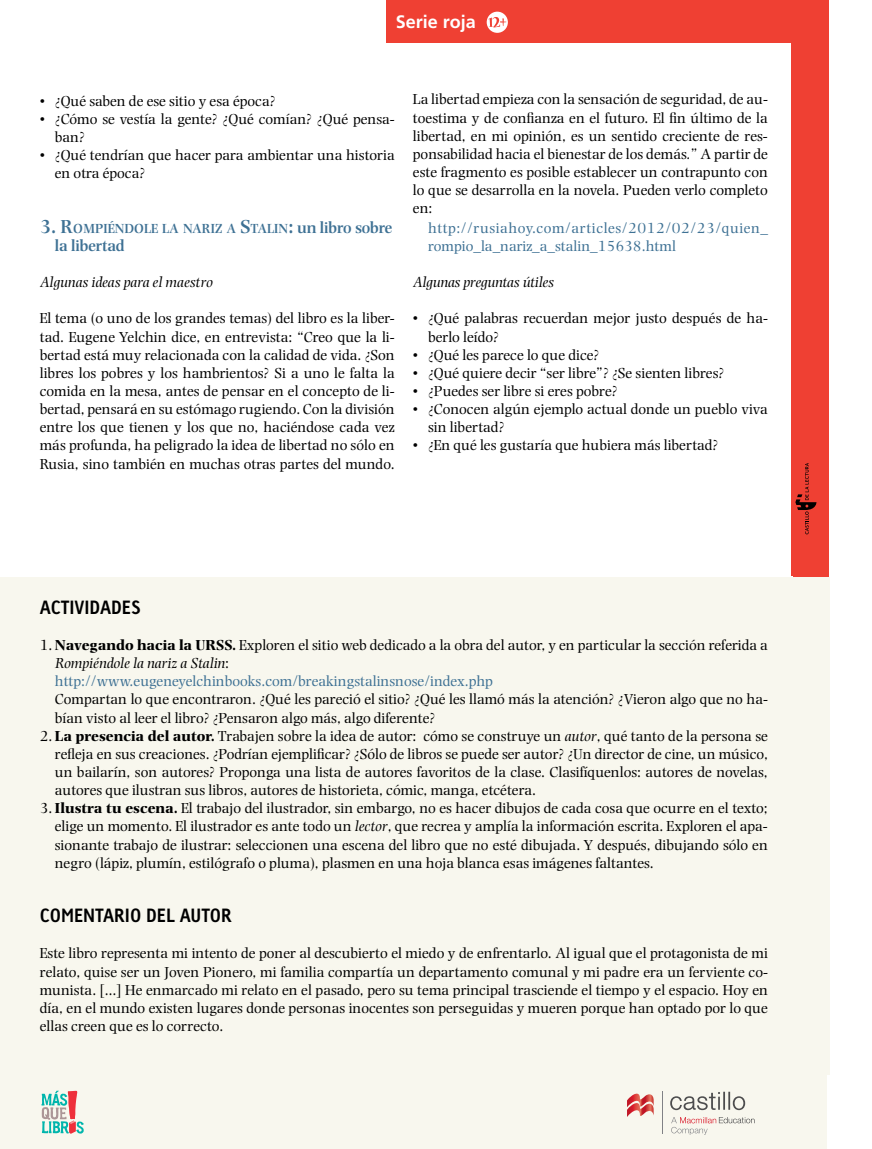
<style>
.page{position:relative;width:872px;height:1149px;background:#fff}
.page>*{position:absolute;margin:0;border:0;box-sizing:border-box;transform-origin:0 0}
.t1{font:700 18.15px "Linotype Tetria";color:#000}
.t2{font:700 18.15px "Frutiger";color:#fff}
.t3{font:700 18px "Frutiger CE";color:#fff}
.t4{font:600 16.65px "Photina";color:#3e7194}
.t5{font:15.15px/18.1px "Photina";color:#000}
.t6{font:15.15px/18.1px "Photina";letter-spacing:.035em;color:#3e7194}
.t7{font:italic 15.15px "Photina";letter-spacing:-.01em;color:#000}
.t8{font:600 13.8px "Photina";color:#3e7194}
.s1{font-size:19.65px}
.s2{font-size:16.65px}
.s3{font-style:italic}
.s4{font-weight:700}
.s5{color:#3e7194}
</style>
<div class="page">
<div style="left:0;top:575px;width:826px;height:573px;background:#f8f7ee"></div>
<div style="left:0;top:0;width:872px;height:1074px;background:#fff"></div>
<div style="left:793px;top:0;width:36px;height:576px;background:#ef4033"></div>
<div style="left:0;top:576px;width:829px;height:498px;background:#f8f7ee"></div>
<svg style="left:627px;top:1093px;width:26px;height:24px"></svg>
<hr style="left:662px;top:1090px;width:1px;height:42px;background:#808185">
<svg style="left:670px;top:1091px;width:75px;height:18px"></svg>
<svg style="left:671px;top:1117px;width:83px;height:17px"></svg>
<svg style="left:41px;top:1090px;width:43px;height:43px"></svg>
<div style="left:791px;top:0;width:35px;height:575px;background:#ef4033"></div>
<div style="left:387px;top:0;width:404px;height:43px;background:#ef4033"></div>
<div style="left:487px;top:12px;width:21px;height:21px;background:#fff;border-radius:50%"></div>
<svg style="left:488px;top:17px;width:18px;height:11px"></svg>
<svg style="left:795px;top:463px;width:22px;height:72px"></svg>
<p class="t2" style="left:431px;top:8px;width:82px">Serie roja</p>
<p class="t3" style="left:396px;top:11px;width:82px">Serie roja</p>
<p class="t5" style="left:40px;top:92px;width:237px">• ¿Qué saben de ese sitio y esa época?</p>
<p class="t5" style="left:55px;top:110px;width:341px;text-indent:-15px">• ¿Cómo se vestía la gente? ¿Qué comían? ¿Qué pensa&shy;ban?</p>
<p class="t5" style="left:55px;top:146px;width:341px;text-indent:-15px">• ¿Qué tendrían que hacer para ambientar una historia en otra época?</p>
<p class="t8" style="left:40px;top:220px;width:354px"><span class="s1">3.</span> <span class="s1">R</span>OMPIÉNDOLE LA NARIZ A <span class="s1">S</span>TALIN<span class="s1">:</span> <span class="s2">un libro sobre</span></p>
<p class="t4" style="left:55px;top:236px;width:71px">la libertad</p>
<p class="t7" style="left:40px;top:273px;width:174px">Algunas ideas para el maestro</p>
<p class="t5" style="left:40px;top:309px;width:356px;text-align:justify">El tema (o uno de los grandes temas) del libro es la liber&shy;tad. Eugene Yelchin dice, en entrevista: “Creo que la li&shy;bertad está muy relacionada con la calidad de vida. ¿Son libres los pobres y los hambrientos? Si a uno le falta la comida en la mesa, antes de pensar en el concepto de li&shy;bertad, pensará en su estómago rugiendo. Con la división entre los que tienen y los que no, haciéndose cada vez más profunda, ha peligrado la idea de libertad no sólo en Rusia, sino también en muchas otras partes del mundo.</p>
<p class="t5" style="left:413px;top:90px;width:356px;text-align:justify">La libertad empieza con la sensación de seguridad, de au&shy;toestima y de confianza en el futuro. El fin último de la libertad, en mi opinión, es un sentido creciente de res&shy;ponsabilidad hacia el bienestar de los demás<span class="s3">.</span>” A partir de este fragmento es posible establecer un contrapunto con lo que se desarrolla en la novela. Pueden verlo completo en:</p>
<p class="t6" style="left:428px;top:219px;width:341px">http://rusiahoy.com/articles/2012/02/23/quien_ rompio_la_nariz_a_stalin_15638.html</p>
<p class="t7" style="left:413px;top:273px;width:143px">Algunas preguntas útiles</p>
<p class="t5" style="left:428px;top:309px;width:341px;text-indent:-15px">• ¿Qué palabras recuerdan mejor justo después de ha&shy;berlo leído?</p>
<p class="t5" style="left:413px;top:345px;width:188px">• ¿Qué les parece lo que dice?</p>
<p class="t5" style="left:413px;top:364px;width:313px">• ¿Qué quiere decir “ser libre”? ¿Se sienten libres?</p>
<p class="t5" style="left:413px;top:382px;width:206px">• ¿Puedes ser libre si eres pobre?</p>
<p class="t5" style="left:428px;top:400px;width:341px;text-indent:-15px">• ¿Conocen algún ejemplo actual donde un pueblo viva sin libertad?</p>
<p class="t5" style="left:413px;top:436px;width:307px">• ¿En qué les gustaría que hubiera más libertad?</p>
<p class="t1" style="left:40px;top:595px;width:102px">ACTIVIDADES</p>
<p class="t5" style="left:55px;top:635px;width:714px;text-indent:-15px">1. <span class="s4">Navegando hacia la URSS.</span> Exploren el sitio web dedicado a la obra del autor, y en particular la sección referida a<br><span class="s3">Rompiéndole la nariz a Stalin</span>:<br><span class="s5">http://www.eugeneyelchinbooks.com/breakingstalinsnose/index.php</span></p>
<p class="t5" style="left:55px;top:690px;width:714px">Compartan lo que encontraron. ¿Qué les pareció el sitio? ¿Qué les llamó más la atención? ¿Vieron algo que no ha&shy;bían visto al leer el libro? ¿Pensaron algo más, algo diferente?</p>
<p class="t5" style="left:55px;top:726px;width:714px;text-align:justify;text-indent:-15px">2. <span class="s4">La presencia del autor.</span> Trabajen sobre la idea de autor: cómo se construye un <span class="s3">autor</span>, qué tanto de la persona se refleja en sus creaciones. ¿Podrían ejemplificar? ¿Sólo de libros se puede ser autor? ¿Un director de cine, un músico, un bailarín, son autores? Proponga una lista de autores favoritos de la clase. Clasifíquenlos: autores de novelas, autores que ilustran sus libros, autores de historieta, cómic, manga, etcétera.</p>
<p class="t5" style="left:55px;top:799px;width:714px;text-align:justify;text-indent:-15px">3. <span class="s4">Ilustra tu escena.</span> El trabajo del ilustrador, sin embargo, no es hacer dibujos de cada cosa que ocurre en el texto; elige un momento. El ilustrador es ante todo un <span class="s3">lector</span>, que recrea y amplía la información escrita. Exploren el apa&shy;sionante trabajo de ilustrar: seleccionen una escena del libro que no esté dibujada. Y después, dibujando sólo en negro (lápiz, plumín, estilógrafo o pluma), plasmen en una hoja blanca esas imágenes faltantes.</p>
<p class="t1" style="left:40px;top:903px;width:194px">COMENTARIO DEL AUTOR</p>
<p class="t5" style="left:40px;top:944px;width:729px;text-align:justify">Este libro representa mi intento de poner al descubierto el miedo y de enfrentarlo. Al igual que el protagonista de mi relato, quise ser un Joven Pionero, mi familia compartía un departamento comunal y mi padre era un ferviente co&shy;munista. […] He enmarcado mi relato en el pasado, pero su tema principal trasciende el tiempo y el espacio. Hoy en día, en el mundo existen lugares donde personas inocentes son perseguidas y mueren porque han optado por lo que ellas creen que es lo correcto.</p>
</div>
